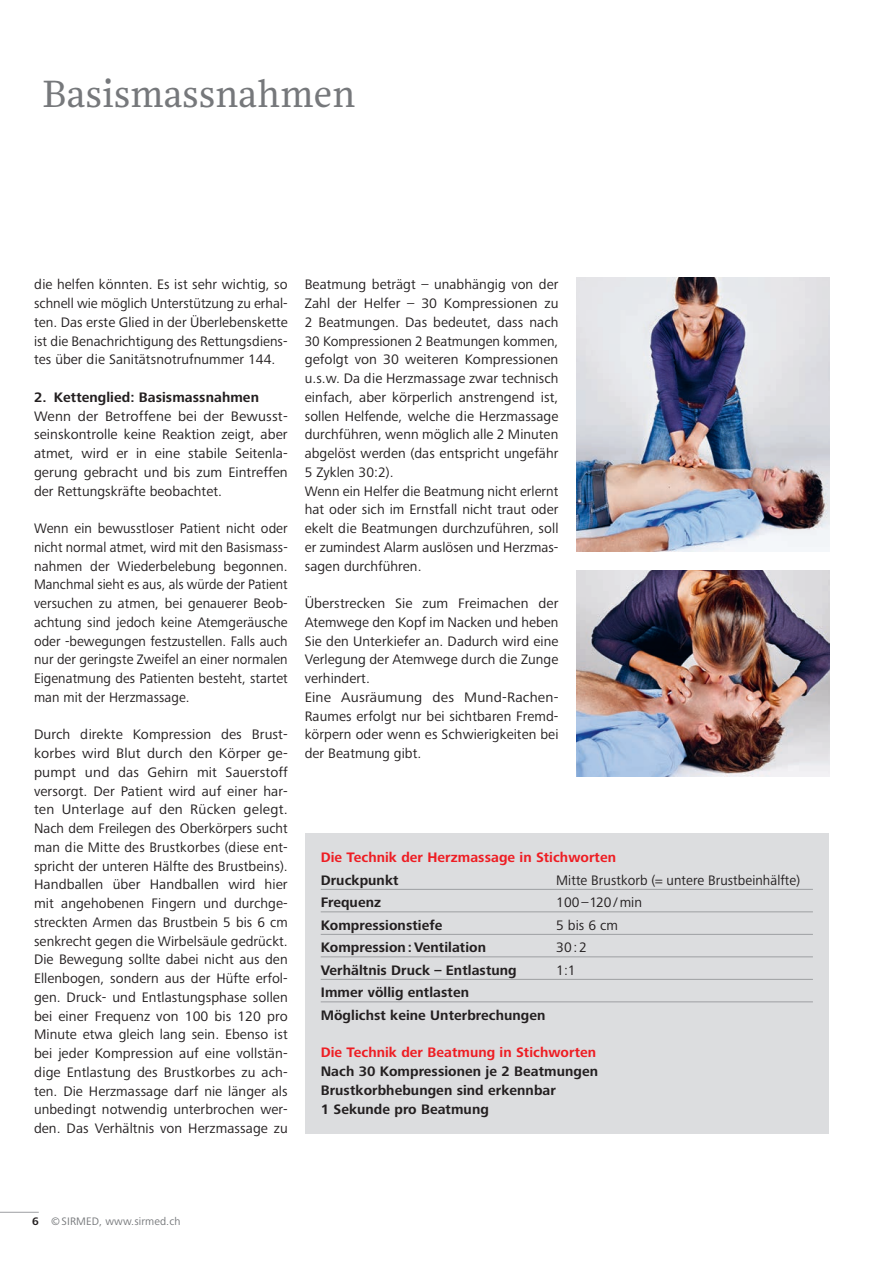
<style>
.page{position:relative;width:893px;height:1263px;background:#fff}
.page>*{position:absolute;margin:0;border:0;box-sizing:border-box;transform-origin:0 0}
.t1{font:39px "NN Rekja";letter-spacing:.005em;color:#76787b}
.t2{font:14.25px/18.8px "Frutiger Next Pro";letter-spacing:.005em;color:#231f20;text-align:justify}
.t3{font:700 14.25px/18.8px "Frutiger Next Pro";letter-spacing:.005em;color:#231f20}
.t4{font:14.25px/18.8px "Frutiger Next Pro";letter-spacing:.005em;color:#231f20;text-align:justify;scale:1.04 1}
.t5{font:700 14.25px "Frutiger Next Pro";letter-spacing:.005em;color:#ee1d23}
.t6{font:11.25px "Frutiger Next Pro";letter-spacing:.01em;color:#76787b}
.t7{font:700 11.25px "Frutiger Next Pro";color:#231f20}
</style>
<div class="page">
<hr style="left:0;top:1212px;width:39px;height:1px;background:#9d9fa2">
<div style="left:305px;top:833px;width:523px;height:300px;background:#dcdddf"></div>
<hr style="left:321px;top:889px;width:492px;height:1px;background:#9d9fa2">
<hr style="left:321px;top:911px;width:492px;height:1px;background:#9d9fa2">
<hr style="left:321px;top:934px;width:492px;height:1px;background:#9d9fa2">
<hr style="left:321px;top:956px;width:492px;height:1px;background:#9d9fa2">
<hr style="left:321px;top:979px;width:492px;height:1px;background:#9d9fa2">
<hr style="left:321px;top:1001px;width:492px;height:1px;background:#9d9fa2">
<img style="left:576px;top:277px;width:253px;height:275px">
<img style="left:576px;top:570px;width:253px;height:207px">
<h1 class="t1" style="left:43px;top:70px;width:314px">Basismassnahmen</h1>
<p class="t2" style="left:34px;top:275px;width:255px">die helfen könnten. Es ist sehr wichtig, so schnell wie möglich Unterstützung zu erhal&shy;ten. Das erste Glied in der Überlebenskette ist die Benachrichtigung des Rettungsdiens&shy;tes über die Sanitätsnotrufnummer 144.</p>
<p class="t3" style="left:34px;top:388px;width:226px">2. Kettenglied: Basismassnahmen</p>
<p class="t4" style="left:34px;top:406px;width:245px">Wenn der Betroffene bei der Bewusst&shy;seinskontrolle keine Reaktion zeigt, aber atmet, wird er in eine stabile Seitenla&shy;gerung gebracht und bis zum Eintreffen der Rettungskräfte beobachtet.</p>
<p class="t2" style="left:34px;top:519px;width:255px">Wenn ein bewusstloser Patient nicht oder nicht normal atmet, wird mit den Basismass&shy;nahmen der Wiederbelebung begonnen.<br>Manchmal sieht es aus, als würde der Patient versuchen zu atmen, bei genauerer Beob&shy;achtung sind jedoch keine Atemgeräusche oder -bewegungen festzustellen. Falls auch nur der geringste Zweifel an einer normalen Eigenatmung des Patienten besteht, startet man mit der Herzmassage.</p>
<p class="t2" style="left:34px;top:725px;width:255px">Durch direkte Kompression des Brust&shy;korbes wird Blut durch den Körper ge&shy;pumpt und das Gehirn mit Sauerstoff versorgt. Der Patient wird auf einer har&shy;ten Unterlage auf den Rücken gelegt.<br>Nach dem Freilegen des Oberkörpers sucht man die Mitte des Brustkorbes (diese ent&shy;spricht der unteren Hälfte des Brustbeins).<br>Handballen über Handballen wird hier mit angehobenen Fingern und durchge&shy;streckten Armen das Brustbein 5 bis 6 cm senkrecht gegen die Wirbelsäule gedrückt.<br>Die Bewegung sollte dabei nicht aus den Ellenbogen, sondern aus der Hüfte erfol&shy;gen. Druck- und Entlastungsphase sollen bei einer Frequenz von 100 bis 120 pro Minute etwa gleich lang sein. Ebenso ist bei jeder Kompression auf eine vollstän&shy;dige Entlastung des Brustkorbes zu ach&shy;ten. Die Herzmassage darf nie länger als unbedingt notwendig unterbrochen wer&shy;den. Das Verhältnis von Herzmassage zu</p>
<p class="t2" style="left:305px;top:275px;width:255px;text-align:left">Beatmung beträgt – unabhängig von der Zahl der Helfer – 30 Kompressionen zu 2 Beatmungen. Das bedeutet, dass nach 30 Kompressionen 2 Beatmungen kommen, gefolgt von 30 weiteren Kompressionen u.s.w. Da die Herzmassage zwar technisch einfach, aber körperlich anstrengend ist, sollen Helfende, welche die Herzmassage durchführen, wenn möglich alle 2 Minuten abgelöst werden (das entspricht ungefähr 5 Zyklen 30:2).<br>Wenn ein Helfer die Beatmung nicht erlernt hat oder sich im Ernstfall nicht traut oder ekelt die Beatmungen durchzuführen, soll er zumindest Alarm auslösen und Herzmas&shy;sagen durchführen.</p>
<p class="t2" style="left:305px;top:594px;width:255px;text-align:left">Überstrecken Sie zum Freimachen der Atemwege den Kopf im Nacken und heben Sie den Unterkiefer an. Dadurch wird eine Verlegung der Atemwege durch die Zunge verhindert.<br>Eine Ausräumung des Mund-Rachen-Raumes erfolgt nur bei sichtbaren Fremd&shy;körpern oder wenn es Schwierigkeiten bei der Beatmung gibt.</p>
<p class="t5" style="left:321px;top:849px;width:297px">Die Technik der Herzmassage in Stichworten</p>
<p class="t3" style="left:321px;top:871px;width:79px">Druckpunkt</p>
<p class="t2" style="left:556px;top:871px;width:245px">Mitte Brustkorb (= untere Brustbeinhälfte)</p>
<p class="t3" style="left:321px;top:893px;width:62px">Frequenz</p>
<p class="t2" style="left:556px;top:893px;width:87px">100–120/min</p>
<p class="t3" style="left:321px;top:916px;width:123px">Kompressionstiefe</p>
<p class="t2" style="left:556px;top:916px;width:63px">5 bis 6 cm</p>
<p class="t3" style="left:321px;top:938px;width:167px">Kompression:Ventilation</p>
<p class="t2" style="left:556px;top:938px;width:32px">30:2</p>
<p class="t3" style="left:321px;top:961px;width:198px">Verhältnis Druck – Entlastung</p>
<p class="t2" style="left:556px;top:961px;width:21px">1:1</p>
<p class="t3" style="left:321px;top:981px;width:226px;line-height:22.5px">Immer völlig entlasten<br>Möglichst keine Unterbrechungen</p>
<p class="t5" style="left:321px;top:1044px;width:277px">Die Technik der Beatmung in Stichworten</p>
<p class="t3" style="left:321px;top:1062px;width:279px">Nach 30 Kompressionen je 2 Beatmungen<br>Brustkorbhebungen sind erkennbar<br>1 Sekunde pro Beatmung</p>
<p class="t7" style="left:32px;top:1214px;width:8px">6</p>
<p class="t6" style="left:51px;top:1214px;width:131px">©SIRMED, www.sirmed.ch</p>
</div>
